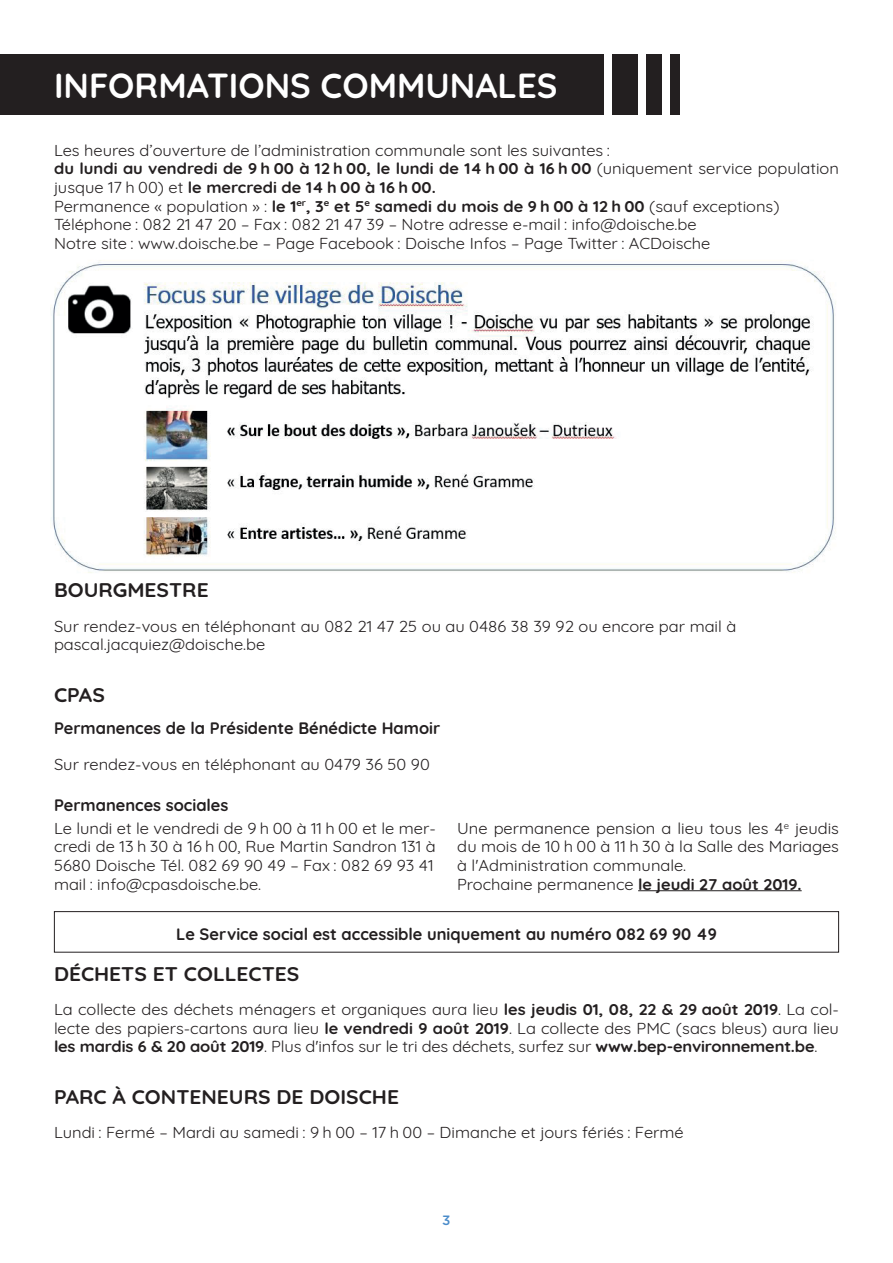
<style>
.page{position:relative;width:893px;height:1263px;background:#fff}
.page>*{position:absolute;margin:0;border:0;box-sizing:border-box;transform-origin:0 0}
.t1{font:700 34.65px "Quicksand";color:#fff}
.t2{font:700 19.65px "Quicksand";color:#231f20;scale:1.07 1}
.t3{font:700 16.5px "Quicksand";color:#231f20}
.t4{font:15.45px/18.6px "Quicksand";color:#231f20;scale:1.07 1}
.t5{font:500 13.5px "Gotham";color:#4b8cca}
.s1{font-weight:700}
</style>
<div class="page">
<div style="left:0;top:54px;width:604px;height:61px;background:#231f20"></div>
<div style="left:612px;top:54px;width:26px;height:61px;background:#231f20"></div>
<div style="left:646px;top:54px;width:16px;height:61px;background:#231f20"></div>
<div style="left:670px;top:54px;width:10px;height:61px;background:#231f20"></div>
<div style="left:54px;top:911px;width:785px;height:41px;border:1px solid #231f20"></div>
<hr style="left:638px;top:890px;width:164px;height:1px;background:#231f20">
<img style="left:52px;top:260px;width:784px;height:313px">
<h1 class="t1" style="left:54px;top:57px;width:505px">INFORMATIONS COMMUNALES</h1>
<p class="t4" style="left:54px;top:139px;width:735px">Les heures d’ouverture de l’administration communale sont les suivantes :<br><span class="s1">du lundi au vendredi de 9 h 00 à 12 h 00, le lundi de 14 h 00 à 16 h 00</span> (uniquement service population jusque 17 h 00) et <span class="s1">le mercredi de 14 h 00 à 16 h 00.<br></span>Permanence « population » : <span class="s1">le 1</span><sup>er</sup><span class="s1">, 3</span><sup>e</sup> <span class="s1">et 5</span><sup>e</sup> <span class="s1">samedi du mois de 9 h 00 à 12 h 00</span> (sauf exceptions)<br>Téléphone : 082 21 47 20 – Fax : 082 21 47 39 – Notre adresse e-mail : info@doische.be<br>Notre site : www.doische.be – Page Facebook : Doische Infos – Page Twitter : ACDoische</p>
<p class="t2" style="left:54px;top:574px;width:146px">BOURGMESTRE</p>
<p class="t4" style="left:54px;top:615px;width:639px">Sur rendez-vous en téléphonant au 082 21 47 25 ou au 0486 38 39 92 ou encore par mail à pascal.jacquiez@doische.be</p>
<p class="t2" style="left:54px;top:679px;width:49px">CPAS</p>
<p class="t3" style="left:54px;top:715px;width:388px">Permanences de la Présidente Bénédicte Hamoir</p>
<p class="t4" style="left:54px;top:754px;width:353px">Sur rendez-vous en téléphonant au 0479 36 50 90</p>
<p class="t3" style="left:54px;top:791px;width:176px">Permanences sociales</p>
<p class="t4" style="left:54px;top:817px;width:358px">Le lundi et le vendredi de 9 h 00 à 11 h 00 et le mer&shy;credi de 13 h 30 à 16 h 00, Rue Martin Sandron 131 à 5680 Doische Tél. 082 69 90 49 – Fax : 082 69 93 41 mail : info@cpasdoische.be.</p>
<p class="t3" style="left:176px;top:921px;width:542px">Le Service social est accessible uniquement au numéro 082 69 90 49</p>
<p class="t4" style="left:457px;top:817px;width:358px">Une permanence pension a lieu tous les 4<sup>e</sup> jeudis du mois de 10 h 00 à 11 h 30 à la Salle des Mariages à l'Administration communale.<br>Prochaine permanence <span class="s1">le jeudi 27 août 2019.</span></p>
<p class="t2" style="left:54px;top:957px;width:231px">DÉCHETS ET COLLECTES</p>
<p class="t4" style="left:54px;top:999px;width:735px;text-align:justify">La collecte des déchets ménagers et organiques aura lieu <span class="s1">les jeudis 01, 08, 22 &amp; 29 août 2019</span>. La col&shy;lecte des papiers-cartons aura lieu <span class="s1">le vendredi 9 août 2019</span>. La collecte des PMC (sacs bleus) aura lieu <span class="s1">les mardis 6 &amp; 20 août 2019</span>. Plus d'infos sur le tri des déchets, surfez sur <span class="s1">www.bep-environnement.be</span>.</p>
<p class="t2" style="left:54px;top:1081px;width:324px">PARC À CONTENEURS DE DOISCHE</p>
<p class="t4" style="left:54px;top:1122px;width:590px">Lundi : Fermé – Mardi au samedi : 9 h 00 – 17 h 00 – Dimanche et jours fériés : Fermé</p>
<p class="t5" style="left:442px;top:1211px;width:10px">3</p>
</div>
